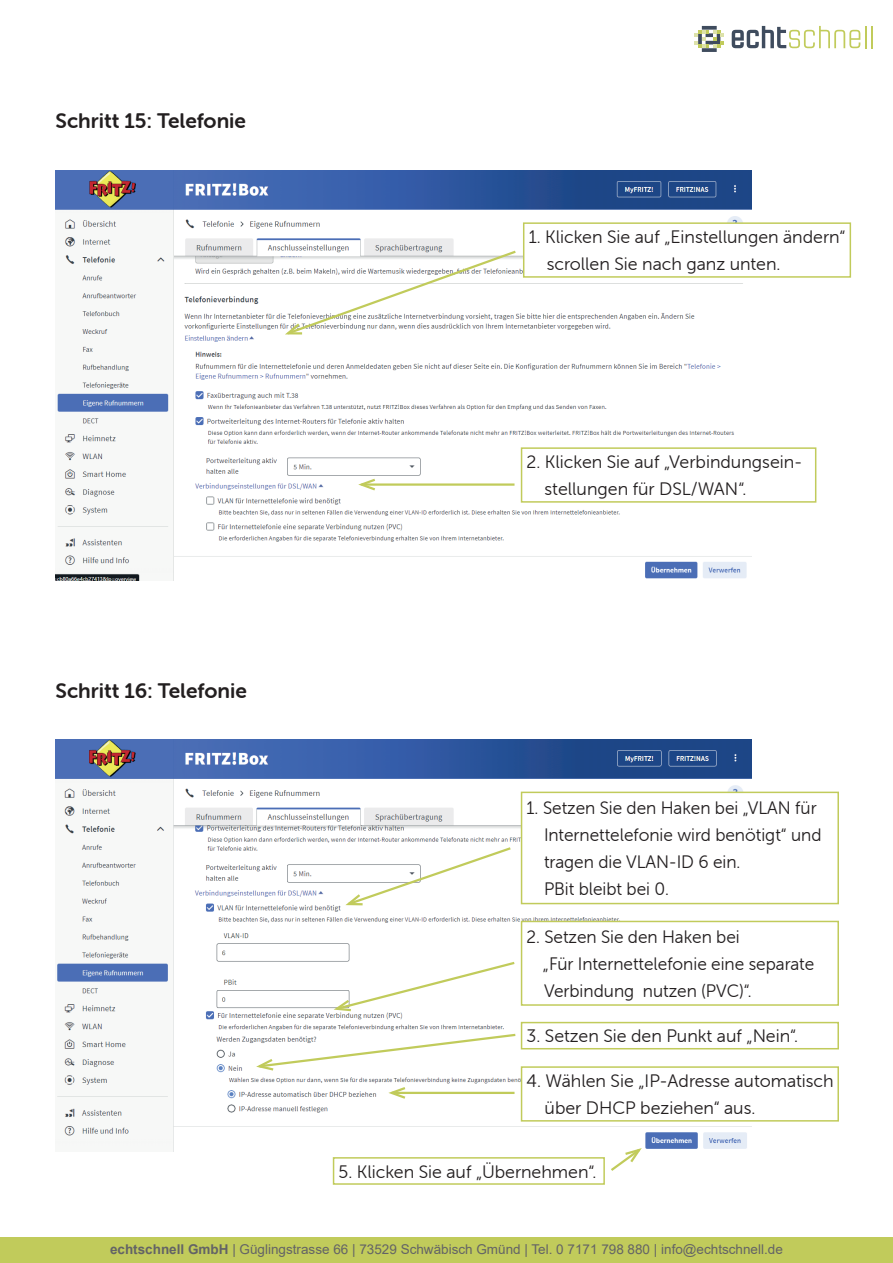
<style>
.page{position:relative;width:893px;height:1263px;background:#fff}
.page>*{position:absolute;margin:0;border:0;box-sizing:border-box;transform-origin:0 0}
.t1{font:21px "Museo Sans Rounded 700";color:#231f20}
.t2{font:18px/27px "Museo Sans Rounded 300";color:#231f20}
.t3{font:13.5px "Arial";color:#636366}
.s1{font-weight:700}
</style>
<div class="page">
<svg style="left:694px;top:26px;width:30px;height:26px"></svg>
<svg style="left:732px;top:26px;width:134px;height:22px"></svg>
<hr style="left:871px;top:26px;width:2px;height:22px;background:#c1cb5b">
<div style="left:0;top:1237px;width:893px;height:26px;background:#c1cb5b"></div>
<img style="left:56px;top:170px;width:695px;height:411px">
<div style="left:524px;top:223px;width:326px;height:54px;background:#fff"></div>
<div style="left:523px;top:222px;width:328px;height:56px;border:2px solid #c1cb5b"></div>
<img style="left:56px;top:740px;width:695px;height:412px">
<hr style="left:362px;top:483px;width:152px;height:3px;background:#c1cb5b">
<svg style="left:355px;top:477px;width:23px;height:15px"></svg>
<div style="left:522px;top:448px;width:294px;height:54px;background:#fff"></div>
<div style="left:521px;top:447px;width:295px;height:56px;border:2px solid #c1cb5b"></div>
<svg style="left:282px;top:249px;width:236px;height:87px"></svg>
<svg style="left:342px;top:845px;width:171px;height:62px"></svg>
<svg style="left:330px;top:960px;width:187px;height:52px"></svg>
<hr style="left:392px;top:1092px;width:122px;height:2px;background:#c1cb5b">
<svg style="left:385px;top:1085px;width:23px;height:15px"></svg>
<svg style="left:253px;top:1032px;width:265px;height:40px"></svg>
<div style="left:522px;top:792px;width:316px;height:111px;background:#fff"></div>
<div style="left:521px;top:792px;width:318px;height:112px;border:2px solid #c1cb5b"></div>
<div style="left:522px;top:921px;width:316px;height:84px;background:#fff"></div>
<div style="left:521px;top:921px;width:318px;height:85px;border:2px solid #c1cb5b"></div>
<div style="left:521px;top:1022px;width:318px;height:27px;border:2px solid #c1cb5b"></div>
<div style="left:522px;top:1067px;width:316px;height:54px;background:#fff"></div>
<div style="left:521px;top:1066px;width:318px;height:55px;border:2px solid #c1cb5b"></div>
<svg style="left:608px;top:1146px;width:36px;height:25px"></svg>
<div style="left:333px;top:1157px;width:272px;height:28px;border:2px solid #c1cb5b"></div>
<p class="t1" style="left:56px;top:109px;width:192px">Schritt 15: Telefonie</p>
<p class="t1" style="left:56px;top:679px;width:193px">Schritt 16: Telefonie</p>
<p class="t2" style="left:547px;top:224px;width:300px;text-indent:-18px">1. Klicken Sie auf „Einstellungen ändern“ scrollen Sie nach ganz unten.</p>
<p class="t2" style="left:545px;top:449px;width:259px;text-indent:-18px">2. Klicken Sie auf „Verbindungsein&shy;stellungen für DSL/WAN“.</p>
<p class="t2" style="left:544px;top:795px;width:279px;text-indent:-17px">1. Setzen Sie den Haken bei „VLAN für<br>Internettelefonie wird benötigt“ und tragen die VLAN-ID 6 ein.<br>PBit bleibt bei 0.</p>
<p class="t2" style="left:543px;top:923px;width:273px;text-indent:-16px">2. Setzen Sie den Haken bei<br>„Für Internettelefonie eine separate<br>Verbindung nutzen (PVC)“.</p>
<p class="t2" style="left:527px;top:1023px;width:273px">3. Setzen Sie den Punkt auf „Nein“.</p>
<p class="t2" style="left:545px;top:1068px;width:291px;text-indent:-18px">4. Wählen Sie „IP-Adresse automatisch über DHCP beziehen“ aus.</p>
<p class="t2" style="left:339px;top:1158px;width:259px">5. Klicken Sie auf „Übernehmen“.</p>
<p class="t3" style="left:110px;top:1240px;width:674px"><span class="s1">echtschnell GmbH</span> | Güglingstrasse 66 | 73529 Schwäbisch Gmünd | Tel. 0 7171 798 880 | info@echtschnell.de</p>
</div>
